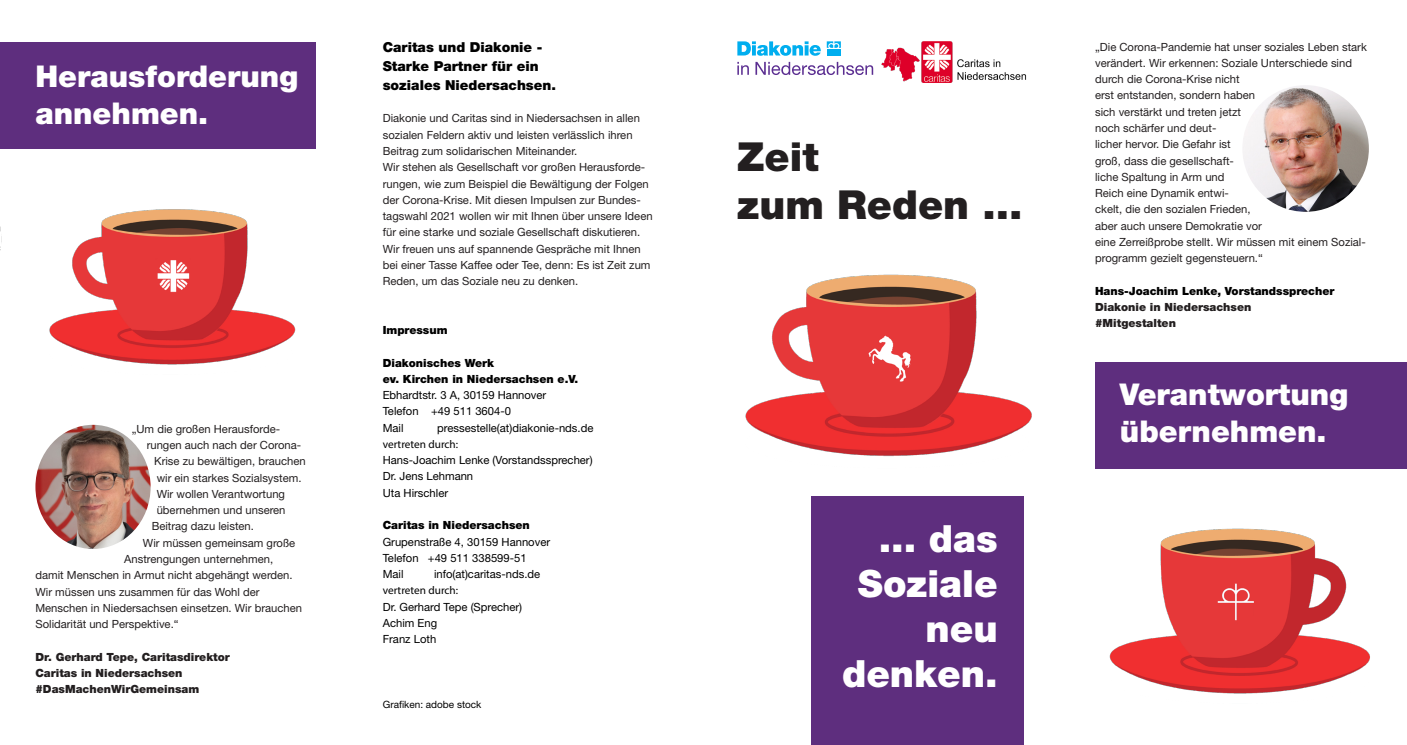
<style>
.page{position:relative;width:1407px;height:745px;background:#fff}
.page>*{position:absolute;margin:0;border:0;box-sizing:border-box;transform-origin:0 0}
.t1{font:900 40px "Helvetica Neue LT Std";color:#231f20}
.t2{font:900 37.5px "Helvetica Neue LT Std";color:#fff}
.t3{font:900 30px "Helvetica Neue LT Std";color:#fff}
.t4{font:900 13.75px "Helvetica Neue LT Std";color:#000}
.t5{font:11.25px/16.2px "Helvetica Neue LT Std";color:#231f20}
.t6{font:11.25px "Helvetica Neue LT Std";color:#000}
.t7{font:900 11.25px/16.2px "Helvetica Neue LT Std";color:#000}
.t8{font:900 11.25px "Helvetica Neue LT Std";color:#231f20}
.t9{font:11.25px "Myriad Pro";color:#000}
.t10{font:10px "Helvetica Neue LT Std";color:#000}
</style>
<div class="page">
<div style="left:1095px;top:361px;width:312px;height:107px;background:#5e2e7e"></div>
<img style="left:745px;top:274px;width:287px;height:183px">
<img style="left:0;top:209px;width:296px;height:156px">
<img style="left:1109px;top:528px;width:261px;height:166px">
<img style="left:1242px;top:85px;width:127px;height:127px;border-radius:63px">
<div style="left:0;top:43px;width:315px;height:106px;background:#5e2e7e"></div>
<div style="left:811px;top:496px;width:213px;height:248px;background:#5e2e7e"></div>
<img style="left:881px;top:41px;width:146px;height:41px">
<svg style="left:737px;top:41px;width:84px;height:15px"></svg>
<svg style="left:827px;top:41px;width:14px;height:14px"></svg>
<div style="left:834px;top:49px;width:7px;height:6px;background:#00aeef"></div>
<svg style="left:737px;top:62px;width:136px;height:13px"></svg>
<img style="left:35px;top:424px;width:116px;height:124px">
<p class="t3" style="left:35px;top:58px;width:264px">Herausforderung</p>
<p class="t3" style="left:35px;top:95px;width:174px">annehmen.</p>
<p class="t5" style="left:132px;top:420px;width:150px">„Um die großen Herausforde-</p>
<p class="t5" style="left:147px;top:436px;width:156px">rungen auch nach der Corona-</p>
<p class="t5" style="left:154px;top:453px;width:153px">Krise zu bewältigen, brauchen</p>
<p class="t5" style="left:157px;top:469px;width:146px">wir ein starkes Sozialsystem.</p>
<p class="t5" style="left:157px;top:485px;width:130px">Wir wollen Verantwortung</p>
<p class="t5" style="left:157px;top:501px;width:130px">übernehmen und unseren</p>
<p class="t5" style="left:152px;top:518px;width:104px">Beitrag dazu leisten.</p>
<p class="t5" style="left:143px;top:534px;width:154px">Wir müssen gemeinsam große</p>
<p class="t5" style="left:124px;top:550px;width:151px">Anstrengungen unternehmen,</p>
<p class="t5" style="left:35px;top:566px;width:259px">damit Menschen in Armut nicht abgehängt werden.</p>
<p class="t5" style="left:35px;top:583px;width:226px">Wir müssen uns zusammen für das Wohl der</p>
<p class="t5" style="left:35px;top:599px;width:268px">Menschen in Niedersachsen einsetzen. Wir brauchen</p>
<p class="t5" style="left:35px;top:615px;width:145px">Solidarität und Perspektive.“</p>
<p class="t8" style="left:35px;top:649px;width:196px">Dr. Gerhard Tepe, Caritasdirektor</p>
<p class="t8" style="left:35px;top:665px;width:149px">Caritas in Niedersachsen</p>
<p class="t8" style="left:35px;top:682px;width:165px">#DasMachenWirGemeinsam</p>
<p class="t4" style="left:383px;top:39px;width:161px">Caritas und Diakonie -</p>
<p class="t4" style="left:383px;top:58px;width:157px">Starke Partner für ein</p>
<p class="t4" style="left:383px;top:77px;width:175px">soziales Niedersachsen.</p>
<p class="t5" style="left:383px;top:110px;width:259px">Diakonie und Caritas sind in Niedersachsen in allen sozialen Feldern aktiv und leisten verlässlich ihren<br>Beitrag zum solidarischen Miteinander.</p>
<p class="t5" style="left:383px;top:159px;width:271px">Wir stehen als Gesellschaft vor großen Herausforde&shy;rungen, wie zum Beispiel die Bewältigung der Folgen der Corona-Krise. Mit diesen Impulsen zur Bundes&shy;tagswahl 2021 wollen wir mit Ihnen über unsere Ideen für eine starke und soziale Gesellschaft diskutieren.<br>Wir freuen uns auf spannende Gespräche mit Ihnen bei einer Tasse Kaffee oder Tee, denn: Es ist Zeit zum Reden, um das Soziale neu zu denken.</p>
<p class="t7" style="left:383px;top:321px;width:66px">Impressum</p>
<p class="t7" style="left:383px;top:354px;width:197px">Diakonisches Werk<br>ev. Kirchen in Niedersachsen e.V.</p>
<p class="t6" style="left:383px;top:388px;width:165px">Ebhardtstr. 3 A, 30159 Hannover</p>
<p class="t6" style="left:383px;top:404px;width:130px">Telefon +49 511 3604-0</p>
<p class="t6" style="left:383px;top:420px;width:22px">Mail</p>
<p class="t6" style="left:437px;top:420px;width:158px">pressestelle(at)diakonie-nds.de</p>
<p class="t9" style="left:383px;top:437px;width:77px">vertreten durch:</p>
<p class="t6" style="left:383px;top:453px;width:211px">Hans-Joachim Lenke (Vorstandssprecher)</p>
<p class="t6" style="left:383px;top:469px;width:92px">Dr. Jens Lehmann</p>
<p class="t6" style="left:383px;top:485px;width:67px">Uta Hirschler</p>
<p class="t7" style="left:383px;top:516px;width:149px">Caritas in Niedersachsen</p>
<p class="t6" style="left:383px;top:534px;width:169px">Grupenstraße 4, 30159 Hannover</p>
<p class="t6" style="left:383px;top:550px;width:145px">Telefon +49 511 338599-51</p>
<p class="t6" style="left:383px;top:567px;width:22px">Mail</p>
<p class="t6" style="left:434px;top:567px;width:108px">info(at)caritas-nds.de</p>
<p class="t9" style="left:383px;top:583px;width:77px">vertreten durch:</p>
<p class="t6" style="left:383px;top:599px;width:141px">Dr. Gerhard Tepe (Sprecher)</p>
<p class="t6" style="left:383px;top:615px;width:56px">Achim Eng</p>
<p class="t6" style="left:383px;top:632px;width:55px">Franz Loth</p>
<p class="t10" style="left:383px;top:698px;width:100px">Grafiken: adobe stock</p>
<p class="t1" style="left:737px;top:133px;width:83px">Zeit</p>
<p class="t1" style="left:737px;top:181px;width:287px">zum Reden ...</p>
<p class="t2" style="left:879px;top:515px;width:120px">... das</p>
<p class="t2" style="left:858px;top:560px;width:141px">Soziale</p>
<p class="t2" style="left:925px;top:605px;width:74px">neu</p>
<p class="t2" style="left:842px;top:650px;width:157px">denken.</p>
<p class="t5" style="left:1095px;top:38px;width:273px">„Die Corona-Pandemie hat unser soziales Leben stark verändert. Wir erkennen: Soziale Unterschiede sind durch die Corona-Krise nicht</p>
<p class="t5" style="left:1095px;top:87px;width:168px">erst entstanden, sondern haben sich verstärkt und treten jetzt noch schärfer und deut-<br>licher hervor. Die Gefahr ist<br>groß, dass die gesellschaft-<br>liche Spaltung in Arm und<br>Reich eine Dynamik entwi-<br>ckelt, die den sozialen Frieden, aber auch unsere Demokratie vor</p>
<p class="t5" style="left:1095px;top:233px;width:272px">eine Zerreißprobe stellt. Wir müssen mit einem Sozial&shy;programm gezielt gegensteuern.“</p>
<p class="t7" style="left:1095px;top:282px;width:241px">Hans-Joachim Lenke, Vorstandssprecher</p>
<p class="t8" style="left:1095px;top:300px;width:158px">Diakonie in Niedersachsen</p>
<p class="t8" style="left:1095px;top:316px;width:82px">#Mitgestalten</p>
<p class="t3" style="left:1120px;top:376px;width:230px">Verantwortung</p>
<p class="t3" style="left:1120px;top:413px;width:208px">übernehmen.</p>
</div>
